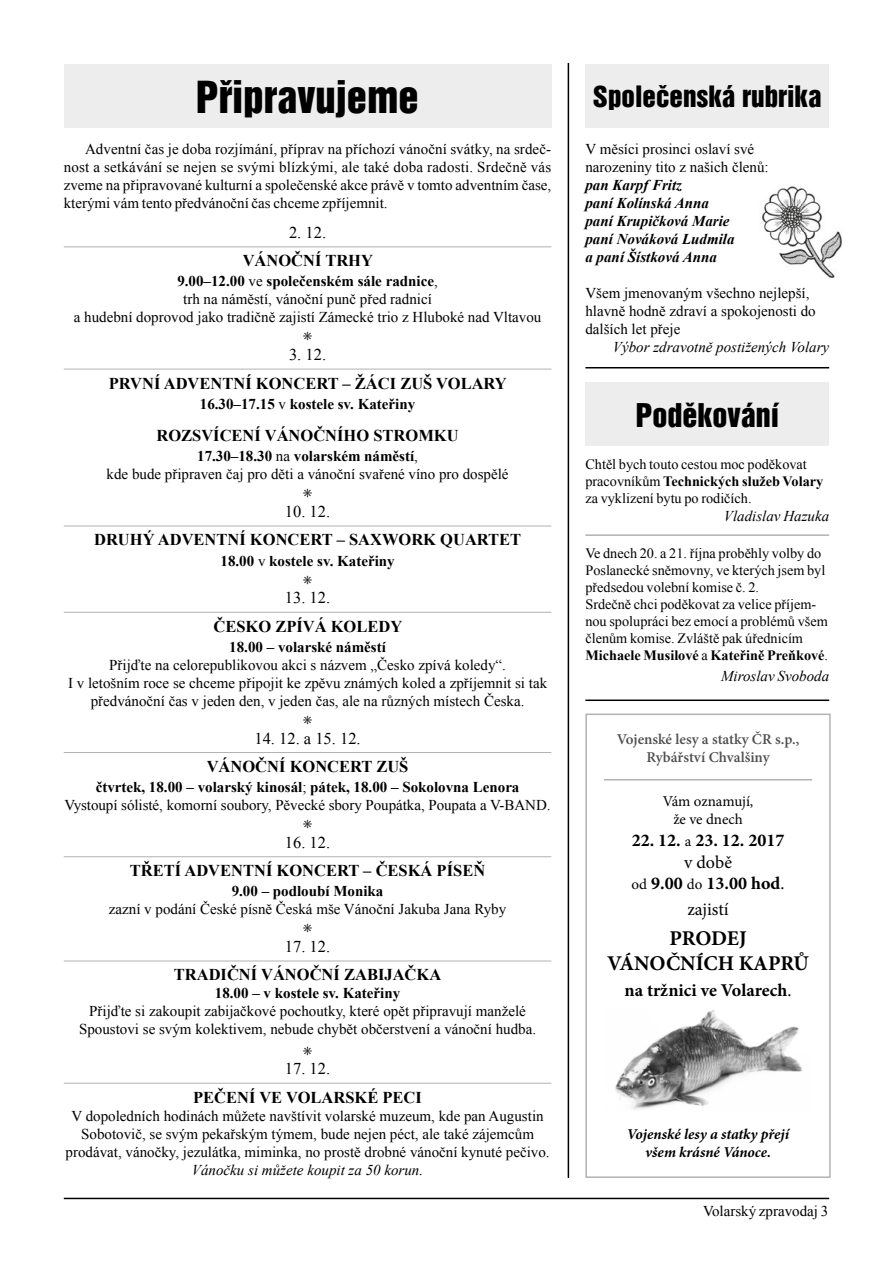
<style>
.page{position:relative;width:893px;height:1263px;background:#fff}
.page>*{position:absolute;margin:0;border:0;box-sizing:border-box;transform-origin:0 0}
.t1{font:40.5px "Switzerland Inserat CE";color:#000}
.t2{font:30px "Switzerland Inserat CE";color:#000}
.t3{font:27px "Switzerland Inserat CE";color:#000}
.t4{font:700 21px/25.2px "Minion Pro";letter-spacing:-.005em;color:#000;text-align:center}
.t5{font:700 18px/21.6px "Minion Pro";color:#000;text-align:center}
.t6{font:18px "Minion Pro";color:#000}
.t7{font:700 16.5px "Times New Roman";color:#000}
.t8{font:16.5px "Times New Roman";color:#000}
.t9{font:15px/18px "Times New Roman";color:#000;text-align:center}
.t10{font:700 15px "Times New Roman";color:#000}
.t11{font:italic 15px "Times New Roman";color:#000}
.t12{font:italic 700 15px/18px "Times New Roman";color:#000}
.t13{font:600 15px/18px "Minion Pro";color:#504f4f;text-align:center}
.t14{font:italic 700 15px/18px "Minion Pro";letter-spacing:-.005em;color:#000;text-align:center}
.t15{font:15px/18px "Minion Pro";letter-spacing:-.005em;color:#000;text-align:center}
.t16{font:14.25px/17.1px "Times New Roman";color:#000}
.s1{font-weight:700}
.s2{font-weight:400}
.s3{font-weight:400;font-size:15px}
</style>
<div class="page">
<hr style="left:64px;top:1198px;width:765px;height:1px;background:#000">
<hr style="left:568px;top:63px;width:1px;height:1115px;background:#000">
<div style="left:64px;top:64px;width:487px;height:64px;background:#ededed"></div>
<div style="left:585px;top:64px;width:244px;height:64px;background:#ededed"></div>
<img style="left:762px;top:186px;width:80px;height:92px">
<hr style="left:585px;top:367px;width:244px;height:1px;background:#000">
<hr style="left:585px;top:699px;width:244px;height:2px;background:#000">
<hr style="left:585px;top:534px;width:244px;height:2px;background:#b3b2b2">
<hr style="left:64px;top:246px;width:487px;height:1px;background:#b3b2b2">
<hr style="left:64px;top:369px;width:487px;height:1px;background:#b3b2b2">
<hr style="left:64px;top:526px;width:487px;height:1px;background:#b3b2b2">
<hr style="left:64px;top:612px;width:487px;height:1px;background:#b3b2b2">
<hr style="left:64px;top:752px;width:487px;height:1px;background:#b3b2b2">
<hr style="left:64px;top:856px;width:487px;height:1px;background:#b3b2b2">
<hr style="left:64px;top:961px;width:487px;height:1px;background:#b3b2b2">
<hr style="left:64px;top:1083px;width:487px;height:1px;background:#b3b2b2">
<div style="left:585px;top:382px;width:244px;height:64px;background:#ededed"></div>
<hr style="left:604px;top:779px;width:208px;height:1px;background:#b3b2b2">
<div style="left:585px;top:713px;width:246px;height:465px;border:2px solid #b3b2b2"></div>
<img style="left:615px;top:1010px;width:188px;height:100px">
<h1 class="t1" style="left:196px;top:72px;width:224px">Připravujeme</h1>
<p class="t9" style="left:64px;top:140px;width:489px;text-align:justify;text-indent:21px">Adventní čas je doba rozjímání, příprav na příchozí vánoční svátky, na srdeč&shy;nost a setkávání se nejen se svými blízkými, ale také doba radosti. Srdečně vás zveme na připravované kulturní a společenské akce právě v tomto adventním čase, kterými vám tento předvánoční čas chceme zpříjemnit.</p>
<p class="t8" style="left:289px;top:221px;width:39px">2. 12.</p>
<p class="t7" style="left:243px;top:249px;width:132px">VÁNOČNÍ TRHY</p>
<p class="t9" style="left:74px;top:272px;width:469px"><span class="s1">9.00–12.00</span> ve <span class="s1">společenském sále radnice</span>,<br>trh na náměstí, vánoční punč před radnicí<br>a hudební doprovod jako tradičně zajistí Zámecké trio z Hluboké nad Vltavou</p>
<p class="t15" style="left:303px;top:327px;width:11px">✳</p>
<p class="t8" style="left:289px;top:344px;width:39px">3. 12.</p>
<p class="t7" style="left:109px;top:372px;width:399px">PRVNÍ ADVENTNÍ KONCERT – ŽÁCI ZUŠ VOLARY</p>
<p class="t10" style="left:200px;top:393px;width:217px">16.30–17.15 <span class="s2">v</span> kostele sv. Kateřiny</p>
<p class="t7" style="left:156px;top:424px;width:304px">ROZSVÍCENÍ VÁNOČNÍHO STROMKU</p>
<p class="t9" style="left:107px;top:447px;width:403px"><span class="s1">17.30–18.30</span> na <span class="s1">volarském náměstí</span>,<br>kde bude připraven čaj pro děti a vánoční svařené víno pro dospělé</p>
<p class="t15" style="left:303px;top:484px;width:11px">✳</p>
<p class="t8" style="left:285px;top:500px;width:47px">10. 12.</p>
<p class="t7" style="left:94px;top:528px;width:429px">DRUHÝ ADVENTNÍ KONCERT – SAXWORK QUARTET</p>
<p class="t10" style="left:220px;top:550px;width:176px">18.00 <span class="s2">v</span> kostele sv. Kateřiny</p>
<p class="t15" style="left:303px;top:570px;width:11px">✳</p>
<p class="t8" style="left:285px;top:587px;width:47px">13. 12.</p>
<p class="t7" style="left:213px;top:615px;width:190px">ČESKO ZPÍVÁ KOLEDY</p>
<p class="t10" style="left:229px;top:636px;width:158px">18.00 – volarské náměstí</p>
<p class="t9" style="left:68px;top:655px;width:481px">Přijďte na celorepublikovou akci s názvem „Česko zpívá koledy“.<br>I v letošním roce se chceme připojit ke zpěvu známých koled a zpříjemnit si tak předvánoční čas v jeden den, v jeden čas, ale na různých místech Česka.</p>
<p class="t15" style="left:303px;top:710px;width:11px">✳</p>
<p class="t8" style="left:254px;top:727px;width:108px">14. 12. a 15. 12.</p>
<p class="t7" style="left:207px;top:755px;width:203px">VÁNOČNÍ KONCERT ZUŠ</p>
<p class="t9" style="left:65px;top:778px;width:488px"><span class="s1">čtvrtek, 18.00 – volarský kinosál</span>; <span class="s1">pátek, 18.00 – Sokolovna Lenora<br></span>Vystoupí sólisté, komorní soubory, Pěvecké sbory Poupátka, Poupata a V-BAND.</p>
<p class="t15" style="left:303px;top:814px;width:11px">✳</p>
<p class="t8" style="left:285px;top:831px;width:47px">16. 12.</p>
<p class="t7" style="left:130px;top:859px;width:357px">TŘETÍ ADVENTNÍ KONCERT – ČESKÁ PÍSEŇ</p>
<p class="t10" style="left:232px;top:881px;width:153px">9.00 – podloubí Monika</p>
<p class="t9" style="left:109px;top:900px;width:399px">zazní v podání České písně Česká mše Vánoční Jakuba Jana Ryby</p>
<p class="t15" style="left:303px;top:918px;width:11px">✳</p>
<p class="t8" style="left:285px;top:935px;width:47px">17. 12.</p>
<p class="t7" style="left:174px;top:963px;width:269px">TRADIČNÍ VÁNOČNÍ ZABIJAČKA</p>
<p class="t10" style="left:215px;top:983px;width:187px">18.00 – v kostele sv. Kateřiny</p>
<p class="t9" style="left:79px;top:1002px;width:459px">Přijďte si zakoupit zabijačkové pochoutky, které opět připravují manželé<br>Spoustovi se svým kolektivem, nebude chybět občerstvení a vánoční hudba.</p>
<p class="t15" style="left:303px;top:1041px;width:11px">✳</p>
<p class="t8" style="left:285px;top:1058px;width:47px">17. 12.</p>
<p class="t7" style="left:193px;top:1086px;width:230px">PEČENÍ VE VOLARSKÉ PECI</p>
<p class="t9" style="left:66px;top:1106px;width:485px">V dopoledních hodinách můžete navštívit volarské muzeum, kde pan Augustin<br>Sobotovič, se svým pekařským týmem, bude nejen péct, ale také zájemcům prodávat, vánočky, jezulátka, miminka, no prostě drobné vánoční kynuté pečivo.</p>
<p class="t11" style="left:192px;top:1159px;width:233px">Vánočku si můžete koupit za 50 korun.</p>
<h3 class="t3" style="left:593px;top:80px;width:230px">Společenská rubrika</h3>
<p class="t9" style="left:585px;top:139px;width:185px;text-align:left">V měsíci prosinci oslaví své narozeniny tito z našich členů:</p>
<p class="t12" style="left:585px;top:175px;width:151px">pan Karpf Fritz<br>paní Kolínská Anna paní Krupičková Marie paní Nováková Ludmila a paní Šístková Anna</p>
<p class="t9" style="left:585px;top:283px;width:232px;text-align:left">Všem jmenovaným všechno nejlepší, hlavně hodně zdraví a spokojenosti do dalších let přeje</p>
<p class="t11" style="left:613px;top:336px;width:218px">Výbor zdravotně postižených Volary</p>
<h2 class="t2" style="left:636px;top:396px;width:145px">Poděkování</h2>
<p class="t16" style="left:585px;top:455px;width:239px">Chtěl bych touto cestou moc poděkovat pracovníkům <span class="s1">Technických služeb Volary </span>za vyklizení bytu po rodičích.</p>
<p class="t11" style="left:724px;top:505px;width:107px">Vladislav Hazuka</p>
<p class="t16" style="left:585px;top:544px;width:244px">Ve dnech 20. a 21. října proběhly volby do Poslanecké sněmovny, ve kterých jsem byl předsedou volební komise č. 2.<br>Srdečně chci poděkovat za velice příjem&shy;nou spolupráci bez emocí a problémů všem členům komise. Zvláště pak úřednicím <span class="s1">Michaele Musilové</span> a <span class="s1">Kateřině Preňkové</span>.</p>
<p class="t11" style="left:721px;top:665px;width:110px">Miroslav Svoboda</p>
<p class="t13" style="left:617px;top:730px;width:184px">Vojenské lesy a statky ČR s.p.,<br>Rybářství Chvalšiny</p>
<p class="t15" style="left:663px;top:793px;width:92px">Vám oznamují, že ve dnech</p>
<p class="t5" style="left:631px;top:829px;width:155px">22. 12. <span class="s3">a</span> 23. 12. 2017 <span class="s2">v době<br></span><span class="s3">od</span> 9.00 <span class="s3">do</span> 13.00 hod<span class="s2">.</span></p>
<p class="t6" style="left:687px;top:897px;width:43px">zajistí</p>
<h3 class="t4" style="left:607px;top:925px;width:203px">PRODEJ<br>VÁNOČNÍCH KAPRŮ</h3>
<p class="t5" style="left:625px;top:979px;width:168px">na tržnici ve Volarech<span class="s2">.</span></p>
<p class="t14" style="left:627px;top:1125px;width:164px">Vojenské lesy a statky přejí všem krásné Vánoce.</p>
<p class="t9" style="left:703px;top:1202px;width:127px">Volarský zpravodaj 3</p>
</div>
